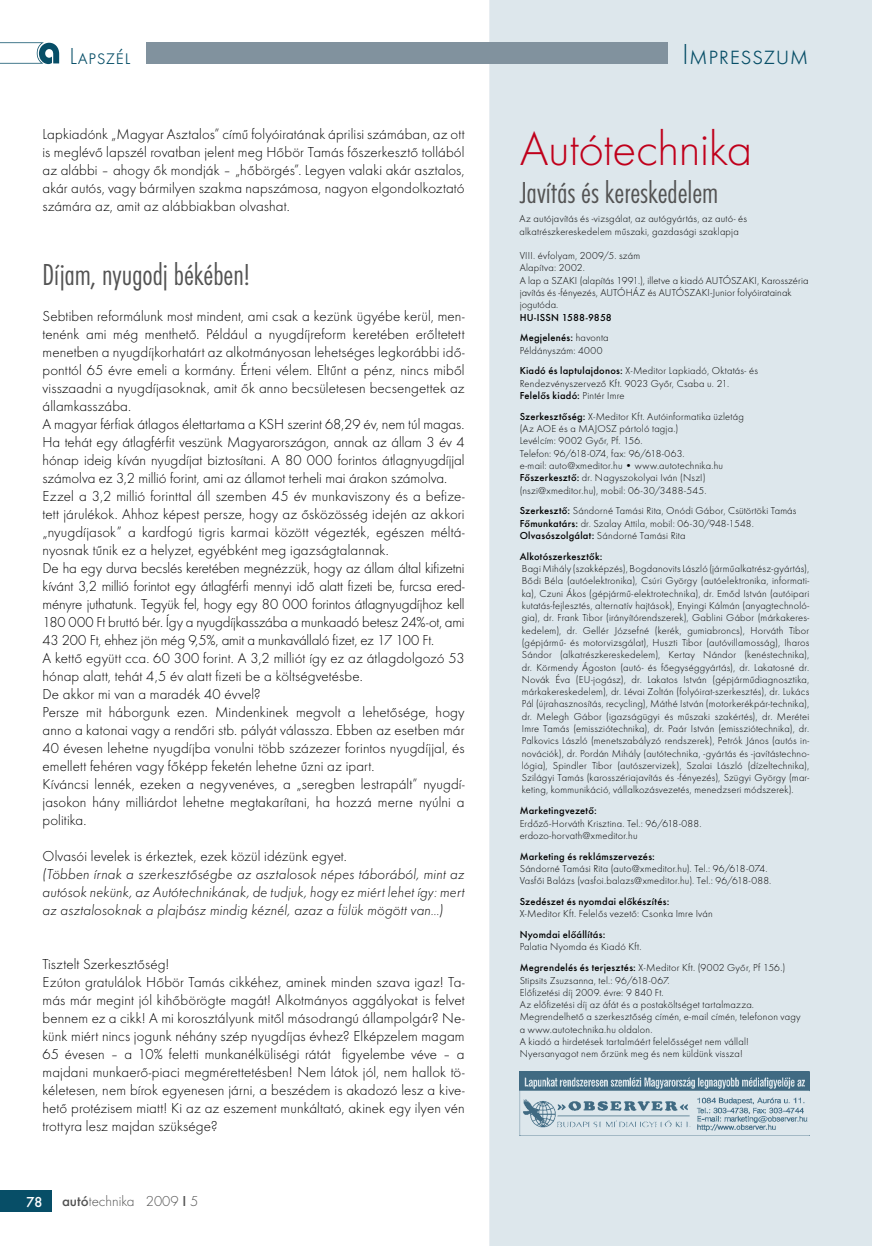
<style>
.page{position:relative;width:872px;height:1246px;background:#fff}
.page>*{position:absolute;margin:0;border:0;box-sizing:border-box;transform-origin:0 0}
.t1{font:300 49.5px "Futura TOT";letter-spacing:-.01em;color:#c0001b}
.t2{font:31.5px "Futura TOT Lig Con";letter-spacing:-.005em;color:#535353}
.t3{font:300 30px "Futura TOT";color:#074e67}
.t4{font:300 24px "Futura TOT";color:#074e67}
.t5{font:300 15px/18px "Futura TOT";letter-spacing:.005em;color:#000}
.t6{font:italic 300 15px/18px "Futura TOT";letter-spacing:.005em;color:#000;text-align:justify}
.t7{font:300 15px "Futura TOT";color:#535353}
.t8{font:500 15px "Futura TOT";color:#fff}
.t9{font:300 10.5px/12.3px "Futura TOT";letter-spacing:.02em;color:#000}
.t10{font:500 10.5px/20.9px "Futura TOT";letter-spacing:.025em;color:#000}
.s1{font-weight:500}
.s2{font-weight:300}
</style>
<div class="page">
<div style="left:0;top:1191px;width:51px;height:21px;background:#074e67"></div>
<svg style="left:0;top:42px;width:59px;height:22px"></svg>
<div style="left:489px;top:0;width:383px;height:1246px;background:#dde7ec"></div>
<div style="left:146px;top:43px;width:521px;height:21px;background:#81929e"></div>
<img style="left:519px;top:1071px;width:290px;height:64px">
<h3 class="t4" style="left:69px;top:43px;width:62px">Lapszél</h3>
<p class="t5" style="left:43px;top:125px;width:423px;text-align:justify">Lapkiadónk „Magyar Asztalos” című folyóiratának áprilisi számában, az ott is meglévő lapszél rovatban jelent meg Hőbör Tamás főszerkesztő tollából az alábbi – ahogy ők mondják – „hőbörgés”. Legyen valaki akár asztalos, akár autós, vagy bármilyen szakma napszámosa, nagyon elgondolkoztató számára az, amit az alábbiakban olvashat.</p>
<h2 class="t2" style="left:43px;top:256px;width:210px">Díjam, nyugodj békében!</h2>
<p class="t5" style="left:43px;top:307px;width:424px">Sebtiben reformálunk most mindent, ami csak a kezünk ügyébe kerül, men&shy;tenénk ami még menthető. Például a nyugdíjreform keretében erőltetett menetben a nyugdíjkorhatárt az alkotmányosan lehetséges legkorábbi idő&shy;ponttól 65 évre emeli a kormány. Érteni vélem. Eltűnt a pénz, nincs miből visszaadni a nyugdíjasoknak, amit ők anno becsületesen becsengettek az államkasszába.<br>A magyar férfiak átlagos élettartama a KSH szerint 68,29 év, nem túl magas.<br>Ha tehát egy átlagférfit veszünk Magyarországon, annak az állam 3 év 4 hónap ideig kíván nyugdíjat biztosítani. A 80 000 forintos átlagnyugdíjjal számolva ez 3,2 millió forint, ami az államot terheli mai árakon számolva.<br>Ezzel a 3,2 millió forinttal áll szemben 45 év munkaviszony és a befize&shy;tett járulékok. Ahhoz képest persze, hogy az ősközösség idején az akkori „nyugdíjasok” a kardfogú tigris karmai között végezték, egészen méltá&shy;nyosnak tűnik ez a helyzet, egyébként meg igazságtalannak.<br>De ha egy durva becslés keretében megnézzük, hogy az állam által kifizetni kívánt 3,2 millió forintot egy átlagférfi mennyi idő alatt fizeti be, furcsa ered&shy;ményre juthatunk. Tegyük fel, hogy egy 80 000 forintos átlagnyugdíjhoz kell 180 000 Ft bruttó bér. Így a nyugdíjkasszába a munkaadó betesz 24%-ot, ami 43 200 Ft, ehhez jön még 9,5%, amit a munkavállaló fizet, ez 17 100 Ft.<br>A kettő együtt cca. 60 300 forint. A 3,2 milliót így ez az átlagdolgozó 53 hónap alatt, tehát 4,5 év alatt fizeti be a költségvetésbe.<br>De akkor mi van a maradék 40 évvel?<br>Persze mit háborgunk ezen. Mindenkinek megvolt a lehetősége, hogy anno a katonai vagy a rendőri stb. pályát válassza. Ebben az esetben már 40 évesen lehetne nyugdíjba vonulni több százezer forintos nyugdíjjal, és emellett fehéren vagy főképp feketén lehetne űzni az ipart.<br>Kíváncsi lennék, ezeken a negyvenéves, a „seregben lestrapált” nyugdí&shy;jasokon hány milliárdot lehetne megtakarítani, ha hozzá merne nyúlni a politika.</p>
<h3 class="t5" style="left:43px;top:847px;width:306px">Olvasói levelek is érkeztek, ezek közül idézünk egyet.</h3>
<h3 class="t6" style="left:43px;top:865px;width:424px">(Többen írnak a szerkesztőségbe az asztalosok népes táborából, mint az autósok nekünk, az Autótechnikának, de tudjuk, hogy ez miért lehet így: mert az asztalosoknak a plajbász mindig kéznél, azaz a fülük mögött van…)</h3>
<p class="t5" style="left:43px;top:955px;width:424px">Tisztelt Szerkesztőség!<br>Ezúton gratulálok Hőbör Tamás cikkéhez, aminek minden szava igaz! Ta&shy;más már megint jól kihőbörögte magát! Alkotmányos aggályokat is felvet bennem ez a cikk! A mi korosztályunk mitől másodrangú állampolgár? Ne&shy;künk miért nincs jogunk néhány szép nyugdíjas évhez? Elképzelem magam 65 évesen – a 10% feletti munkanélküliségi rátát figyelembe véve – a majdani munkaerő-piaci megmérettetésben! Nem látok jól, nem hallok tö&shy;kéletesen, nem bírok egyenesen járni, a beszédem is akadozó lesz a kive&shy;hető protézisem miatt! Ki az az eszement munkáltató, akinek egy ilyen vén trottyra lesz majdan szüksége?</p>
<h3 class="t8" style="left:26px;top:1193px;width:18px">78</h3>
<h3 class="t7" style="left:62px;top:1193px;width:138px"><span class="s1">autó</span>technika 2009 <span class="s1">I</span> 5</h3>
<h3 class="t3" style="left:682px;top:37px;width:129px">Impresszum</h3>
<h1 class="t1" style="left:519px;top:120px;width:234px">Autótechnika</h1>
<h2 class="t2" style="left:519px;top:174px;width:200px">Javítás és kereskedelem</h2>
<p class="t9" style="left:519px;top:213px;width:229px">Az autójavítás és -vizsgálat, az autógyártás, az autó- és alkatrészkereskedelem műszaki, gazdasági szaklapja</p>
<p class="t9" style="left:519px;top:249px;width:290px">VIII. évfolyam, 2009/5. szám<br>Alapítva: 2002.<br>A lap a SZAKI (alapítás 1991.), illetve a kiadó AUTÓSZAKI, Karosszéria javítás és -fényezés, AUTÓHÁZ és AUTÓSZAKI-Junior folyóiratainak jogutóda.</p>
<p class="t10" style="left:519px;top:307px;width:94px">HU-ISSN 1588-9858<br>Megjelenés: <span class="s2">havonta</span></p>
<p class="t9" style="left:519px;top:340px;width:240px;line-height:20.9px">Példányszám: 4000<br><span class="s1">Kiadó és laptulajdonos:</span> X-Meditor Lapkiadó, Oktatás- és</p>
<p class="t9" style="left:519px;top:377px;width:211px">Rendezvényszervező Kft. 9023 Győr, Csaba u. 21.<br><span class="s1">Felelős kiadó:</span> Pintér Imre</p>
<p class="t9" style="left:519px;top:410px;width:226px"><span class="s1">Szerkesztőség:</span> X-Meditor Kft. Autóinformatika üzletág (Az AOE és a MAJOSZ pártoló tagja.)<br>Levélcím: 9002 Győr, Pf. 156.<br>Telefon: 96/618-074, fax: 96/618-063.<br>e-mail: auto@xmeditor.hu • www.autotechnika.hu <span class="s1">Főszerkesztő:</span> dr. Nagyszokolyai Iván (NszI) (nszi@xmeditor.hu), mobil: 06-30/3488-545.</p>
<p class="t9" style="left:519px;top:505px;width:278px"><span class="s1">Szerkesztő:</span> Sándorné Tamási Rita, Onódi Gábor, Csütörtöki Tamás<br><span class="s1">Főmunkatárs:</span> dr. Szalay Attila, mobil: 06-30/948-1548.<br><span class="s1">Olvasószolgálat:</span> Sándorné Tamási Rita</p>
<p class="t10" style="left:519px;top:546px;width:84px">Alkotószerkesztők:</p>
<p class="t9" style="left:522px;top:563px;width:289px;text-align:justify">Bagi Mihály (szakképzés), Bogdanovits László (járműalkatrész-gyártás), Bődi Béla (autóelektronika), Csúri György (autóelektronika, informati&shy;ka), Czuni Ákos (gépjármű-elektrotechnika), dr. Emőd István (autóipari kutatás-fejlesztés, alternatív hajtások), Enyingi Kálmán (anyagtechnoló&shy;gia), dr. Frank Tibor (irányítórendszerek), Gablini Gábor (márkakeres&shy;kedelem), dr. Gellér Józsefné (kerék, gumiabroncs), Horváth Tibor (gépjármű- és motorvizsgálat), Huszti Tibor (autóvillamosság), Iharos Sándor (alkatrészkereskedelem), Kertay Nándor (kenéstechnika), dr. Körmendy Ágoston (autó- és főegységgyártás), dr. Lakatosné dr.<br>Novák Éva (EU-jogász), dr. Lakatos István (gépjárműdiagnosztika, márkakereskedelem), dr. Lévai Zoltán (folyóirat-szerkesztés), dr. Lukács Pál (újrahasznosítás, recycling), Máthé István (motorkerékpár-technika), dr. Melegh Gábor (igazságügyi és műszaki szakértés), dr. Merétei Imre Tamás (emissziótechnika), dr. Paár István (emissziótechnika), dr.<br>Palkovics László (menetszabályzó rendszerek), Petrók János (autós in&shy;novációk), dr. Pordán Mihály (autótechnika, -gyártás és -javítástechno&shy;lógia), Spindler Tibor (autószervizek), Szalai László (dízeltechnika), Szilágyi Tamás (karosszériajavítás és -fényezés), Szügyi György (mar&shy;keting, kommunikáció, vállalkozásvezetés, menedzseri módszerek).</p>
<p class="t10" style="left:519px;top:800px;width:78px">Marketingvezető:</p>
<p class="t9" style="left:519px;top:817px;width:183px">Erdőző-Horváth Krisztina. Tel.: 96/618-088. erdozo-horvath@xmeditor.hu</p>
<p class="t10" style="left:519px;top:846px;width:137px">Marketing és reklámszervezés:</p>
<p class="t9" style="left:519px;top:862px;width:253px">Sándorné Tamási Rita (auto@xmeditor.hu). Tel.: 96/618-074.<br>Vasfői Balázs (vasfoi.balazs@xmeditor.hu). Tel.: 96/618-088.</p>
<p class="t10" style="left:519px;top:891px;width:151px">Szedészet és nyomdai előkészítés:</p>
<p class="t9" style="left:519px;top:908px;width:195px">X-Meditor Kft. Felelős vezető: Csonka Imre Iván</p>
<p class="t10" style="left:519px;top:924px;width:87px">Nyomdai előállítás:</p>
<p class="t9" style="left:519px;top:937px;width:267px;line-height:20.9px">Palatia Nyomda és Kiadó Kft.<br><span class="s1">Megrendelés és terjesztés:</span> X-Meditor Kft. (9002 Győr, Pf 156.)</p>
<p class="t9" style="left:519px;top:974px;width:282px">Stipsits Zsuzsanna, tel.: 96/618-067.<br>Előfizetési díj 2009. évre: 9 840 Ft.<br>Az előfizetési díj az áfát és a postaköltséget tartalmazza.<br>Megrendelhető a szerkesztőség címén, e-mail címén, telefonon vagy a www.autotechnika.hu oldalon.<br>A kiadó a hirdetések tartalmáért felelősséget nem vállal!<br>Nyersanyagot nem őrzünk meg és nem küldünk vissza!</p>
</div>
